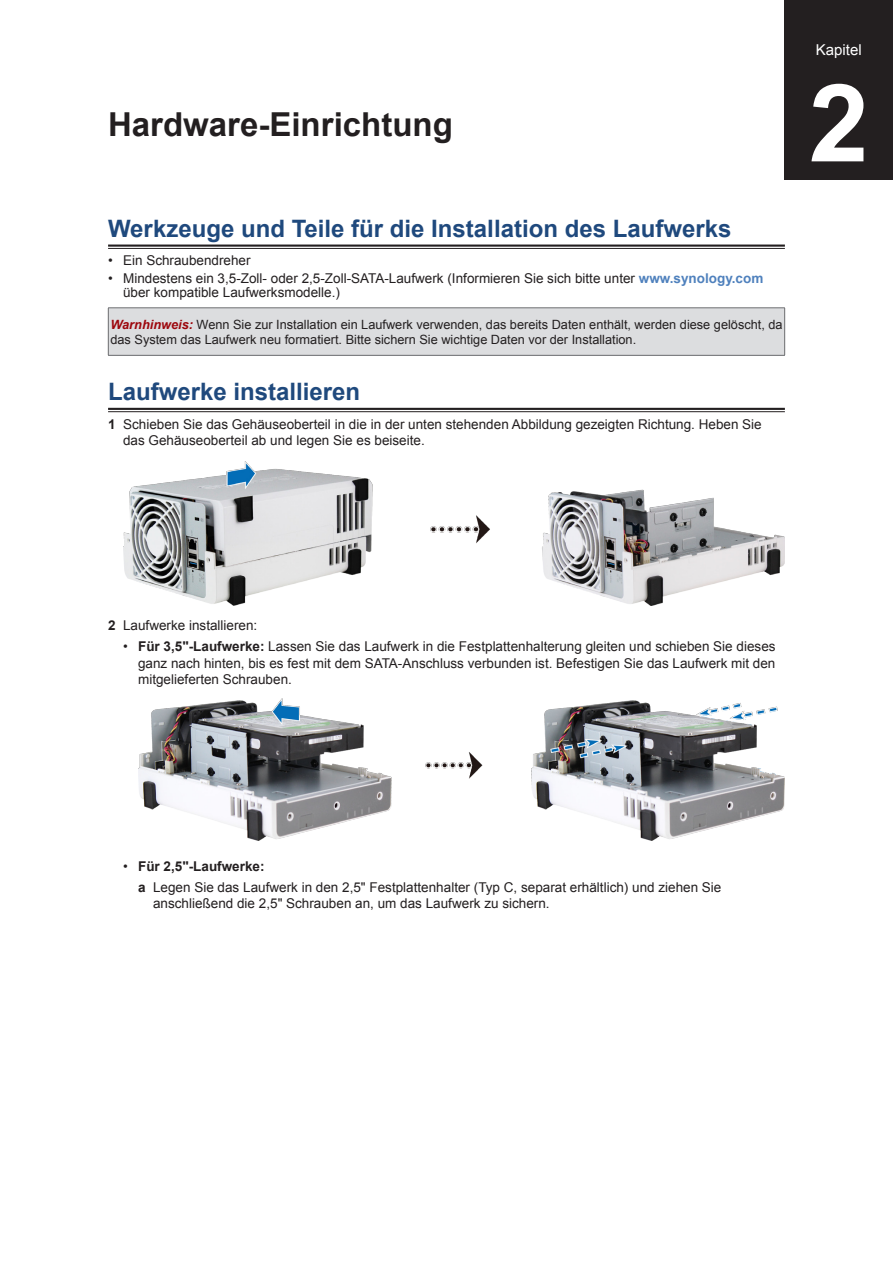
<style>
.page{position:relative;width:893px;height:1263px;background:#fff}
.page>*{position:absolute;margin:0;border:0;box-sizing:border-box;transform-origin:0 0}
.ChapterNum{font:700 108px "Arial";color:#fff}
.H1-ChapterTitle{font:700 33px "Arial";color:#231f20}
.H2-underline{font:700 24px "Arial";color:#1f497d}
.Chapter-center{font:15px "Arial";color:#fff}
.Bullet-sub{font:13.5px/16.5px "Arial";color:#231f20;text-align:justify}
.Task-N-sidebar{font:13.5px/16.5px "Arial";color:#231f20}
.Bullet-sidebar{font:13.5px/13.5px "Arial";color:#231f20}
.Task-N-sub{font:13.5px/16.5px "Arial";color:#231f20}
.Bullet-sub-2{font:700 13.5px "Arial";color:#231f20}
.Warning-sidebar{font:12.75px/15px "Arial";color:#231f20}
.s1{font-weight:700;color:#4f81bd}
.s2{font-weight:700;font-style:italic;color:#9d070d}
.s3{font-weight:700}
.s4{font-weight:400}
</style>
<div class="page">
<hr style="left:108px;top:245px;width:677px;height:2px;background:#231f20">
<hr style="left:108px;top:248px;width:677px;height:1px;background:#231f20">
<hr style="left:108px;top:408px;width:677px;height:2px;background:#231f20">
<hr style="left:108px;top:411px;width:677px;height:1px;background:#231f20">
<div style="left:108px;top:308px;width:677px;height:47px;background:#dcdddf"></div>
<hr style="left:108px;top:308px;width:1px;height:47px;background:#6c6d70">
<hr style="left:784px;top:308px;width:1px;height:47px;background:#6c6d70">
<hr style="left:108px;top:308px;width:677px;height:1px;background:#6c6d70">
<hr style="left:108px;top:355px;width:677px;height:1px;background:#6c6d70">
<img style="left:123px;top:461px;width:662px;height:144px">
<img style="left:138px;top:698px;width:647px;height:142px">
<div style="left:784px;top:0;width:109px;height:180px;background:#231f20"></div>
<p class="H1-ChapterTitle" style="left:108px;top:103px;width:346px">Hardware-Einrichtung</p>
<p class="H2-underline" style="left:108px;top:212px;width:625px">Werkzeuge und Teile für die Installation des Laufwerks</p>
<p class="Bullet-sidebar" style="left:108px;top:254px;width:144px">• Ein Schraubendreher</p>
<p class="Bullet-sidebar" style="left:123px;top:272px;width:642px;text-indent:-15px">• Mindestens ein 3,5-Zoll- oder 2,5-Zoll-SATA-Laufwerk (Informieren Sie sich bitte unter <span class="s1">www.synology.com </span>über kompatible Laufwerksmodelle.)</p>
<p class="Warning-sidebar" style="left:110px;top:317px;width:674px"><span class="s2">Warnhinweis:</span> Wenn Sie zur Installation ein Laufwerk verwenden, das bereits Daten enthält, werden diese gelöscht, da das System das Laufwerk neu formatiert. Bitte sichern Sie wichtige Daten vor der Installation.</p>
<p class="H2-underline" style="left:108px;top:376px;width:254px">Laufwerke installieren</p>
<p class="Task-N-sidebar" style="left:123px;top:416px;width:640px;text-indent:-15px"><span class="s3">1</span> Schieben Sie das Gehäuseoberteil in die in der unten stehenden Abbildung gezeigten Richtung. Heben Sie das Gehäuseoberteil ab und legen Sie es beiseite.</p>
<p class="Chapter-center" style="left:816px;top:40px;width:47px">Kapitel</p>
<p class="ChapterNum" style="left:809px;top:52px;width:62px">2</p>
<p class="Task-N-sidebar" style="left:108px;top:617px;width:151px"><span class="s3">2</span> Laufwerke installieren:</p>
<p class="Bullet-sub" style="left:138px;top:638px;width:639px;text-indent:-15px">• <span class="s3">Für 3,5"-Laufwerke:</span> Lassen Sie das Laufwerk in die Festplattenhalterung gleiten und schieben Sie dieses ganz nach hinten, bis es fest mit dem SATA-Anschluss verbunden ist. Befestigen Sie das Laufwerk mit den mitgelieferten Schrauben.</p>
<p class="Bullet-sub-2" style="left:123px;top:857px;width:143px"><span class="s4">•</span> Für 2,5"-Laufwerke:</p>
<p class="Task-N-sub" style="left:153px;top:879px;width:570px;text-indent:-15px"><span class="s3">a</span> Legen Sie das Laufwerk in den 2,5" Festplattenhalter (Typ C, separat erhältlich) und ziehen Sie anschließend die 2,5" Schrauben an, um das Laufwerk zu sichern.</p>
</div>
